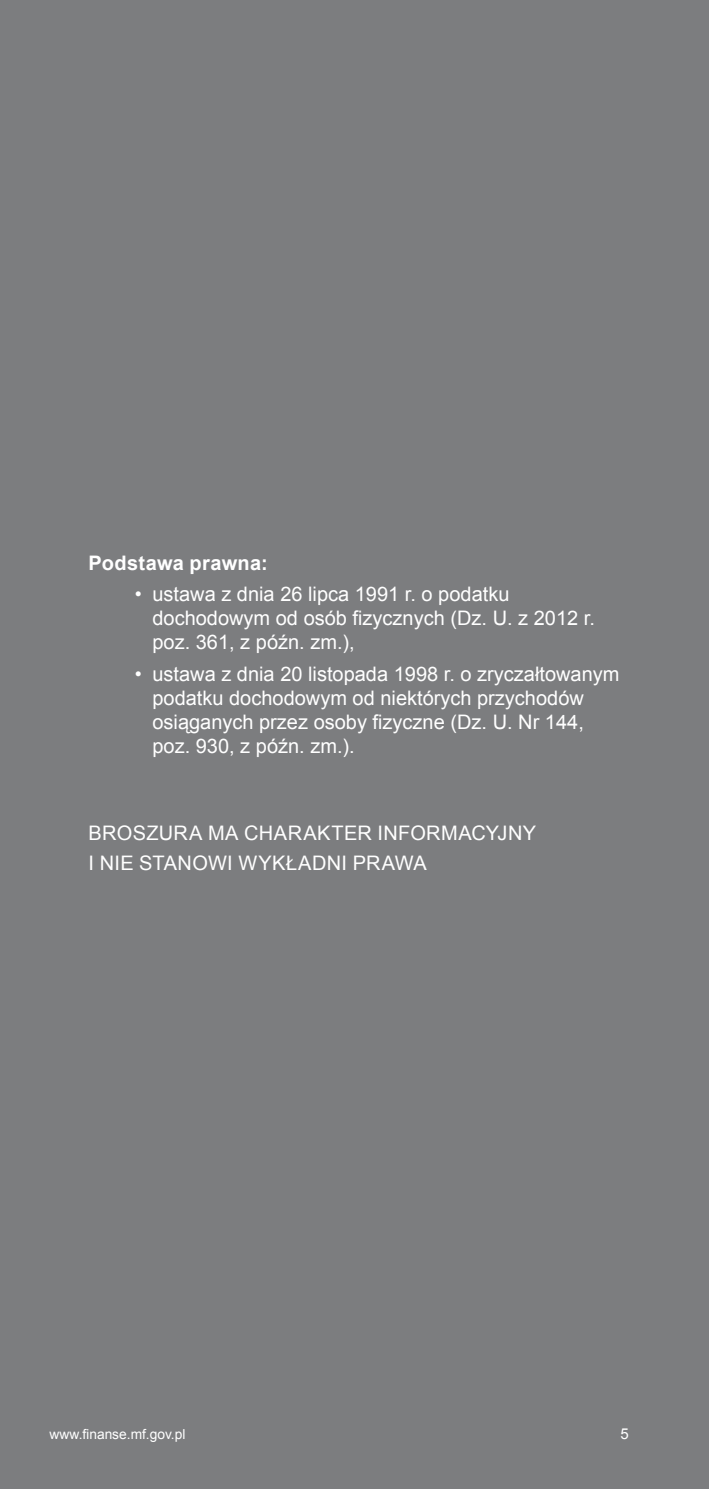
<style>
.page{position:relative;width:709px;height:1489px;background:#fff}
.page>*{position:absolute;margin:0;border:0;box-sizing:border-box;transform-origin:0 0}
.t1{font:20px/24px "Arial";color:#fff}
.t2{font:20px/30px "Arial";letter-spacing:.02em;color:#fff}
.t3{font:700 20px "Arial";letter-spacing:.015em;color:#fff}
.t4{font:15px "Arial";color:#fff}
.t5{font:13.75px "Arial";color:#fff}
</style>
<div class="page">
<div style="left:1px;top:0;width:708px;height:1488px;background:#7c7d7f"></div>
<p class="t3" style="left:89px;top:550px;width:181px">Podstawa prawna:</p>
<p class="t1" style="left:152px;top:582px;width:444px;text-indent:-18px">• ustawa z dnia 26 lipca 1991 r. o podatku dochodowym od osób fizycznych (Dz. U . z 2012 r. poz. 361, z późn. zm.),</p>
<p class="t1" style="left:152px;top:661px;width:468px;text-indent:-18px">• ustawa z dnia 20 listopada 1998 r. o zryczałtowanym podatku dochodowym od niektórych przychodów osiąganych przez osoby fizyczne (Dz. U . N r 144, poz. 930, z późn. zm.).</p>
<p class="t2" style="left:89px;top:818px;width:449px">Broszura ma charakter informacyjny i nie stanowi wykładni prawa</p>
<p class="t5" style="left:50px;top:1425px;width:137px">www.finanse.mf.gov.pl</p>
<p class="t4" style="left:620px;top:1424px;width:10px">5</p>
</div>
